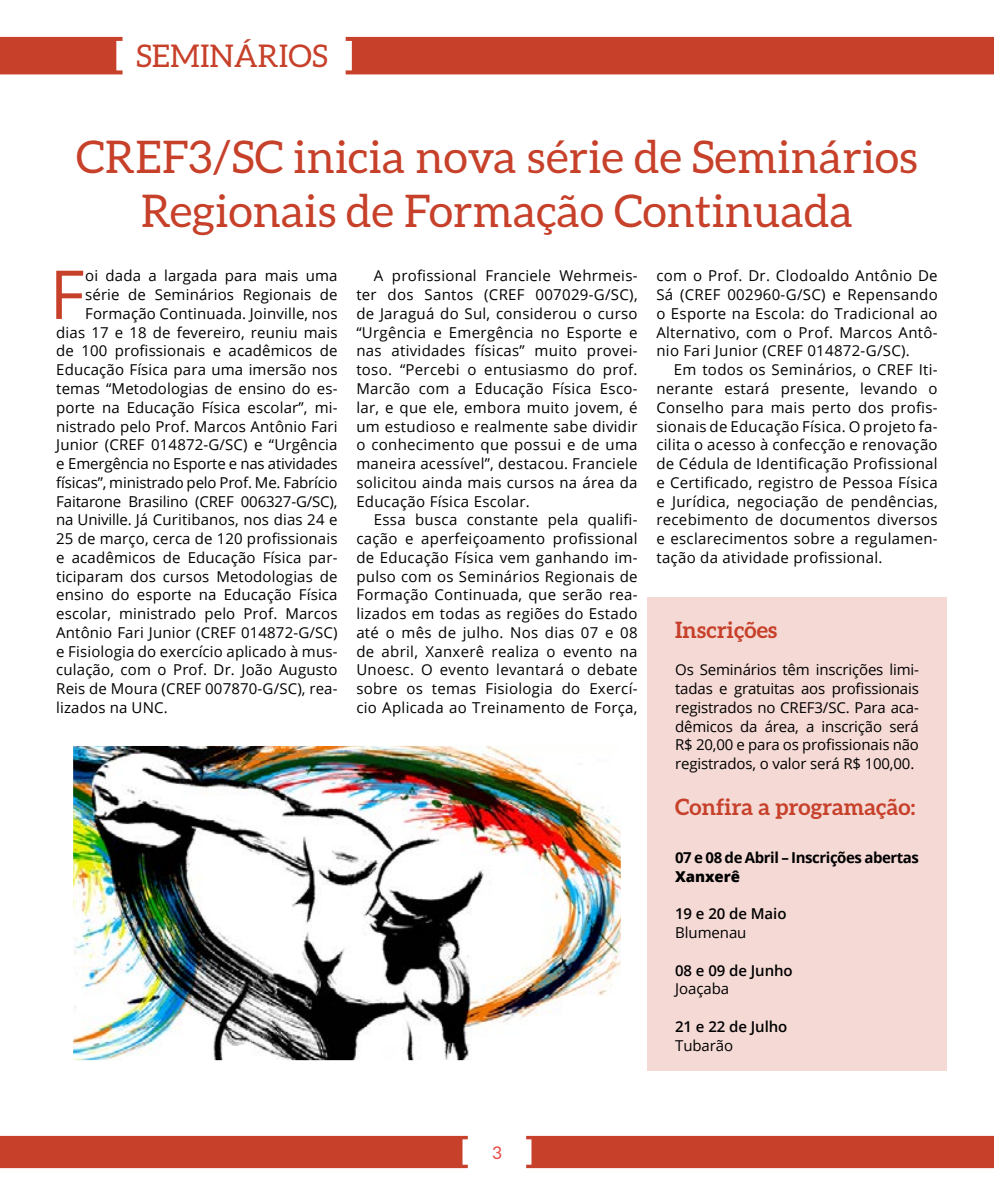
<style>
.page{position:relative;width:994px;height:1182px;background:#fff}
.page>*{position:absolute;margin:0;border:0;box-sizing:border-box;transform-origin:0 0}
.t1{font:67.5px "Open Sans";color:#c7402a}
.t2{font:45px/54px "Aleo";letter-spacing:.005em;color:#c7402a;text-align:center}
.t3{font:31.25px "Aleo";color:#c7402a}
.t4{font:700 22.5px "Aleo";letter-spacing:.005em;color:#c7402a}
.t5{font:17.5px "Aleo";color:#e74844}
.t6{font:15px/18.8px "Open Sans";letter-spacing:.01em;color:#000;text-align:justify}
.t7{font:15px "Open Sans";letter-spacing:-.01em;color:#000}
.t8{font:600 15px "Open Sans";letter-spacing:-.005em;color:#000}
.t9{font:700 15px "Open Sans";letter-spacing:-.03em;color:#000}
.t10{font:800 15px "Open Sans";letter-spacing:-.005em;color:#000}
</style>
<div class="page">
<div style="left:0;top:1135px;width:468px;height:32px;background:#c7402a"></div>
<div style="left:526px;top:1135px;width:468px;height:32px;background:#c7402a"></div>
<div style="left:0;top:37px;width:123px;height:37px;background:#c7402a"></div>
<div style="left:346px;top:37px;width:648px;height:37px;background:#c7402a"></div>
<div style="left:647px;top:597px;width:299px;height:473px;background:#f4d9d5"></div>
<img style="left:74px;top:747px;width:545px;height:311px">
<h3 class="t3" style="left:136px;top:39px;width:36px">Semi</h3>
<h3 class="t3" style="left:210px;top:39px;width:117px">nários</h3>
<h2 class="t2" style="left:76px;top:129px;width:843px">CREF3/SC inicia nova série de Seminários<br>Regionais de Formação Continuada</h2>
<p class="t6" style="left:656px;top:266px;width:283px">com o Prof. Dr. Clodoaldo Antônio De Sá (CREF 002960-G/SC) e Repensando o Esporte na Escola: do Tradicional ao Alternativo, com o Prof. Marcos Antô&shy;nio Fari Junior (CREF 014872-G/SC).</p>
<p class="t6" style="left:656px;top:360px;width:283px;text-indent:18px">Em todos os Seminários, o CREF Iti&shy;nerante estará presente, levando o Conselho para mais perto dos profis&shy;sionais de Educação Física. O projeto fa&shy;cilita o acesso à confecção e renovação de Cédula de Identificação Profissional e Certificado, registro de Pessoa Física e Jurídica, negociação de pendências, recebimento de documentos diversos e esclarecimentos sobre a regulamen&shy;tação da atividade profissional.</p>
<p class="t6" style="left:356px;top:266px;width:283px;text-indent:18px">A profissional Franciele Wehrmeis&shy;ter dos Santos (CREF 007029-G/SC), de Jaraguá do Sul, considerou o curso “Urgência e Emergência no Esporte e nas atividades físicas” muito provei&shy;toso. “Percebi o entusiasmo do prof.<br>Marcão com a Educação Física Esco&shy;lar, e que ele, embora muito jovem, é um estudioso e realmente sabe dividir o conhecimento que possui e de uma maneira acessível”, destacou. Franciele solicitou ainda mais cursos na área da Educação Física Escolar.</p>
<p class="t6" style="left:356px;top:510px;width:283px;text-indent:18px">Essa busca constante pela qualifi&shy;cação e aperfeiçoamento profissional de Educação Física vem ganhando im&shy;pulso com os Seminários Regionais de Formação Continuada, que serão rea&shy;lizados em todas as regiões do Estado até o mês de julho. Nos dias 07 e 08 de abril, Xanxerê realiza o evento na Unoesc. O evento levantará o debate sobre os temas Fisiologia do Exercí&shy;cio Aplicada ao Treinamento de Força,</p>
<h1 class="t1" style="left:50px;top:248px;width:36px">F</h1>
<p class="t6" style="left:85px;top:266px;width:254px">oi dada a largada para mais uma</p>
<p class="t6" style="left:85px;top:285px;width:254px">série de Seminários Regionais de</p>
<p class="t6" style="left:85px;top:304px;width:254px">Formação Continuada. Joinville, nos</p>
<p class="t6" style="left:56px;top:322px;width:283px">dias 17 e 18 de fevereiro, reuniu mais</p>
<p class="t6" style="left:56px;top:341px;width:283px">de 100 profissionais e acadêmicos de</p>
<p class="t6" style="left:56px;top:360px;width:283px">Educação Física para uma imersão nos</p>
<p class="t6" style="left:56px;top:379px;width:283px">temas “Metodologias de ensino do es-</p>
<p class="t6" style="left:56px;top:397px;width:283px">porte na Educação Física escolar”, mi-</p>
<p class="t6" style="left:56px;top:416px;width:283px">nistrado pelo Prof. Marcos Antônio Fari</p>
<p class="t6" style="left:56px;top:435px;width:283px">Junior (CREF 014872-G/SC) e “Urgência</p>
<p class="t7" style="left:56px;top:453px;width:283px">e Emergência no Esporte e nas atividades</p>
<p class="t7" style="left:56px;top:472px;width:283px">físicas”, ministrado pelo Prof. Me. Fabrício</p>
<p class="t7" style="left:56px;top:491px;width:283px">Faitarone Brasilino (CREF 006327-G/SC),</p>
<p class="t6" style="left:56px;top:510px;width:283px">na Univille. Já Curitibanos, nos dias 24 e</p>
<p class="t6" style="left:56px;top:529px;width:283px">25 de março, cerca de 120 profissionais</p>
<p class="t6" style="left:56px;top:547px;width:283px">e acadêmicos de Educação Física par-</p>
<p class="t6" style="left:56px;top:566px;width:283px">ticiparam dos cursos Metodologias de</p>
<p class="t6" style="left:56px;top:585px;width:283px">ensino do esporte na Educação Física</p>
<p class="t6" style="left:56px;top:604px;width:283px">escolar, ministrado pelo Prof. Marcos</p>
<p class="t6" style="left:56px;top:622px;width:283px">Antônio Fari Junior (CREF 014872-G/SC)</p>
<p class="t6" style="left:56px;top:641px;width:283px">e Fisiologia do exercício aplicado à mus-</p>
<p class="t6" style="left:56px;top:660px;width:283px">culação, com o Prof. Dr. João Augusto</p>
<p class="t6" style="left:56px;top:679px;width:283px">Reis de Moura (CREF 007870-G/SC), rea-</p>
<p class="t6" style="left:56px;top:697px;width:113px">lizados na UNC.</p>
<h3 class="t4" style="left:675px;top:616px;width:103px">Inscrições</h3>
<p class="t6" style="left:675px;top:660px;width:245px">Os Seminários têm inscrições limi&shy;tadas e gratuitas aos profissionais registrados no CREF3/SC. Para aca&shy;dêmicos da área, a inscrição será R$ 20,00 e para os profissionais não registrados, o valor será R$ 100,00.</p>
<h3 class="t4" style="left:675px;top:793px;width:242px">Confira a programação:</h3>
<p class="t9" style="left:675px;top:846px;width:245px">07 e 08 de Abril – I nscrições abertas</p>
<p class="t10" style="left:675px;top:864px;width:66px">Xanxerê</p>
<p class="t8" style="left:675px;top:903px;width:113px">19 e 20 de Maio</p>
<p class="t6" style="left:675px;top:922px;width:73px">Blumenau</p>
<p class="t8" style="left:675px;top:959px;width:119px">08 e 09 de Junho</p>
<p class="t6" style="left:675px;top:979px;width:55px">Joaçaba</p>
<p class="t8" style="left:675px;top:1016px;width:114px">21 e 22 de Julho</p>
<p class="t6" style="left:675px;top:1035px;width:60px">Tubarão</p>
<p class="t5" style="left:492px;top:1142px;width:11px">3</p>
</div>
